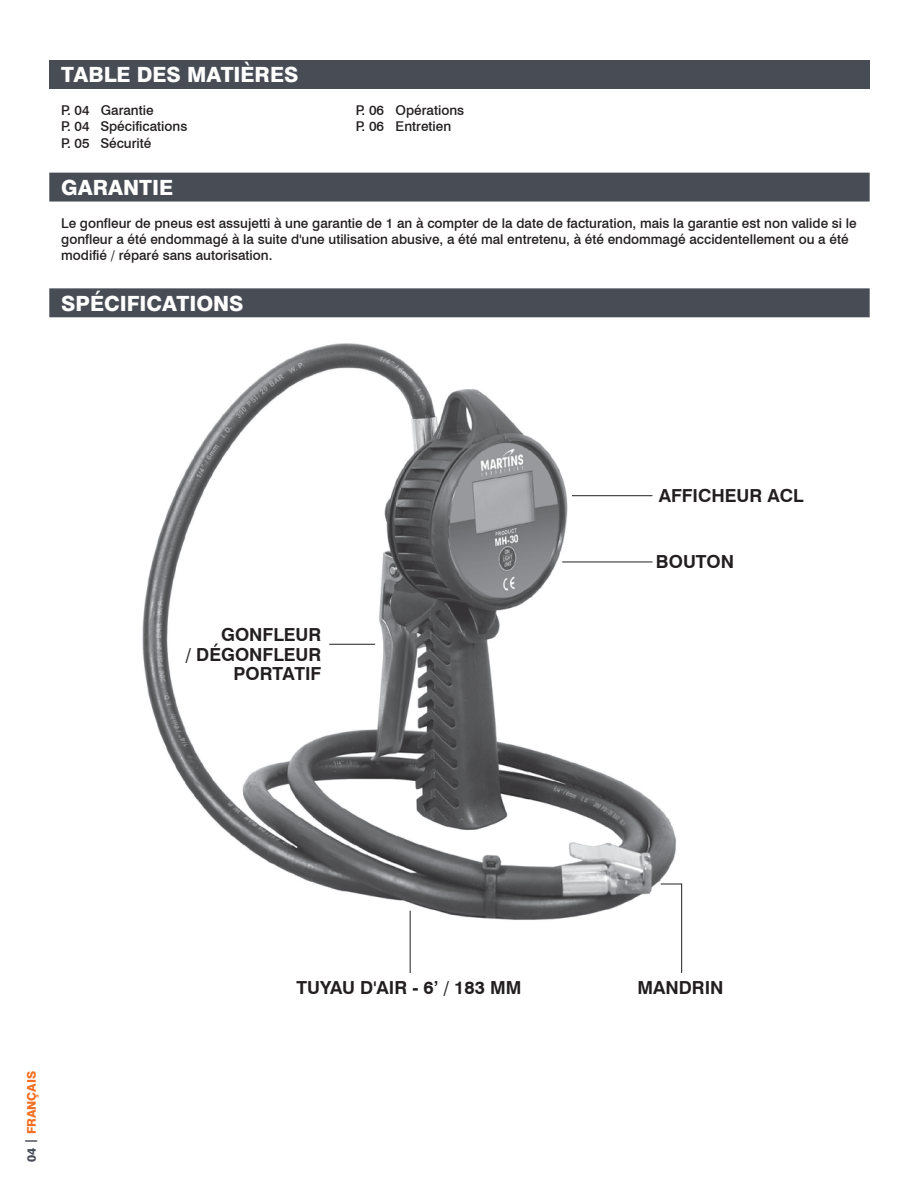
<style>
.page{position:relative;width:918px;height:1188px;background:#fff}
.page>*{position:absolute;margin:0;border:0;box-sizing:border-box;transform-origin:0 0}
.t1{font:800 21px "Swiss 721 BT";color:#fff}
.t2{font:700 18px/19.5px "Swiss 721 BT";color:#231f20;text-align:right}
.t3{font:500 13.5px/16.2px "Swiss 721 BT";color:#231f20}
.t4{font:800 12px "Swiss 721 BT";color:#f36f21}
.s1{color:#474c55}
</style>
<div class="page">
<div style="left:49px;top:60px;width:427px;height:29px;background:#474c55"></div>
<div style="left:476px;top:60px;width:394px;height:29px;background:#474c55"></div>
<div style="left:49px;top:173px;width:821px;height:29px;background:#474c55"></div>
<div style="left:49px;top:288px;width:821px;height:29px;background:#474c55"></div>
<img style="left:142px;top:343px;width:541px;height:603px">
<hr style="left:329px;top:644px;width:46px;height:1px;background:#231f20">
<hr style="left:410px;top:911px;width:1px;height:62px;background:#231f20">
<svg style="left:660px;top:883px;width:22px;height:90px"></svg>
<hr style="left:562px;top:562px;width:90px;height:1px;background:#231f20">
<hr style="left:572px;top:495px;width:80px;height:1px;background:#231f20">
<h1 class="t1" style="left:61px;top:62px;width:239px">TABLE DES MATIÈRES</h1>
<h1 class="t1" style="left:137px;top:62px;width:142px">OF CON ENT</h1>
<p class="t3" style="left:61px;top:102px;width:128px">P. 04 Garantie<br>P. 04 Spécifications<br>P. 05 Sécurité</p>
<p class="t3" style="left:356px;top:102px;width:110px">P. 06 Opérations<br>P. 06 Entretien</p>
<h1 class="t1" style="left:61px;top:175px;width:114px">GARANTIE</h1>
<p class="t3" style="left:61px;top:215px;width:797px">Le gonfleur de pneus est assujetti à une garantie de 1 an à compter de la date de facturation, mais la garantie est non valide si le gonfleur a été endommagé à la suite d'une utilisation abusive, a été mal entretenu, à été endommagé accidentellement ou a été modifié / réparé sans autorisation.</p>
<h1 class="t1" style="left:61px;top:290px;width:184px">SPÉCIFICATIONS</h1>
<h2 class="t2" style="left:185px;top:625px;width:137px">GONFLEUR<br>/ DÉGONFLEUR<br>PORTATIF</h2>
<h2 class="t2" style="left:659px;top:486px;width:146px">AFFICHEUR ACL</h2>
<h2 class="t2" style="left:656px;top:552px;width:80px">BOUTON</h2>
<p class="t4" style="left:24px;top:1162px;width:92px;rotate:-90deg"><span class="s1">04 |</span> FRANÇAIS</p>
<h2 class="t2" style="left:297px;top:978px;width:226px">TUYAU D'AIR - 6’ / 183 MM</h2>
<h2 class="t2" style="left:637px;top:978px;width:88px">MANDRIN</h2>
</div>
